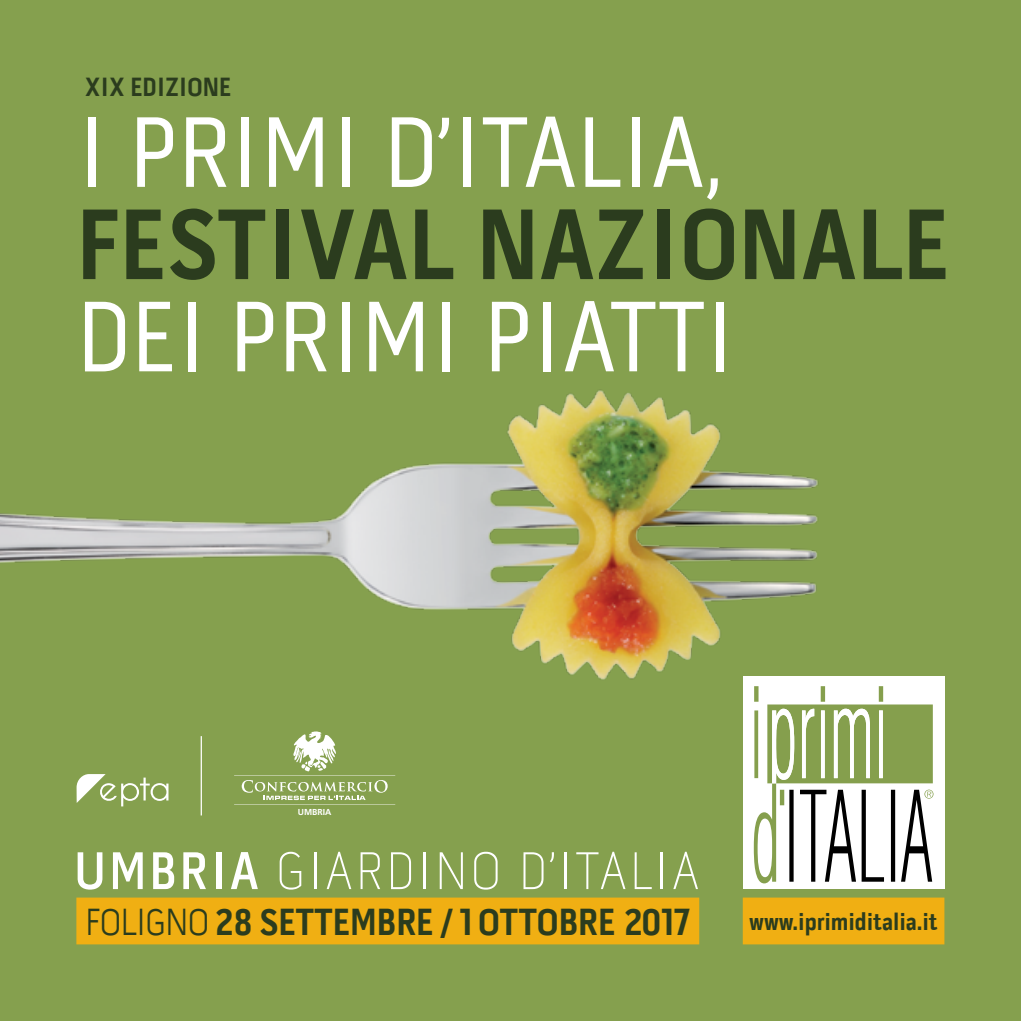
<style>
.page{position:relative;width:1021px;height:1021px;background:#fff}
.page>*{position:absolute;margin:0;border:0;box-sizing:border-box;transform-origin:0 0}
.t1{font:102.15px "Pill Gothic 300 mg";color:#fff}
.t2{font:700 102.15px "Pill Gothic 300 mg";color:#2b3c1e}
.t3{font:100 54px "Pill Gothic 300 mg";letter-spacing:.05em;color:#fff}
.t4{font:700 38.25px "Pill Gothic 300 mg";color:#2b3c1e}
.t5{font:700 26.78px "Pill Gothic 300 mg";color:#2b3c1e}
.t6{font:700 24.75px "Pill Gothic 300 mg";color:#2b3c1e}
.t7{font:700 8.55px "Frutiger LT Std";color:#fff}
.s1{font-weight:600}
.s2{font-weight:300}
</style>
<div class="page">
<div style="left:0;top:0;width:1020px;height:1020px;background:#85a04e"></div>
<img style="left:0;top:390px;width:818px;height:369px">
<svg style="left:77px;top:774px;width:91px;height:32px"></svg>
<hr style="left:201px;top:736px;width:1px;height:79px;background:#fff">
<svg style="left:234px;top:731px;width:161px;height:74px"></svg>
<div style="left:76px;top:897px;width:623px;height:47px;background:#f0af13"></div>
<div style="left:742px;top:897px;width:202px;height:47px;background:#f0af13"></div>
<div style="left:743px;top:676px;width:201px;height:213px;background:#fff"></div>
<svg style="left:753px;top:686px;width:180px;height:197px"></svg>
<p class="t5" style="left:85px;top:71px;width:148px">XIX EDIZIONE</p>
<h1 class="t1" style="left:77px;top:92px;width:648px">I PRIMI D’ITALIA,</h1>
<h1 class="t2" style="left:77px;top:181px;width:874px">FESTIVAL NAZIONALE</h1>
<h1 class="t1" style="left:77px;top:276px;width:660px">DEI PRIMI PIATTI</h1>
<p class="t7" style="left:298px;top:807px;width:35px">UMBRIA</p>
<h2 class="t3" style="left:74px;top:840px;width:627px"><span class="s1">UMBRIA</span> GIARDINO D’ITALIA</h2>
<p class="t4" style="left:85px;top:898px;width:607px"><span class="s2">FOLIGNO</span> 28 SETTEMBRE / 1 OTTOBRE 2017</p>
<p class="t6" style="left:749px;top:906px;width:190px">www.iprimiditalia.it</p>
</div>
